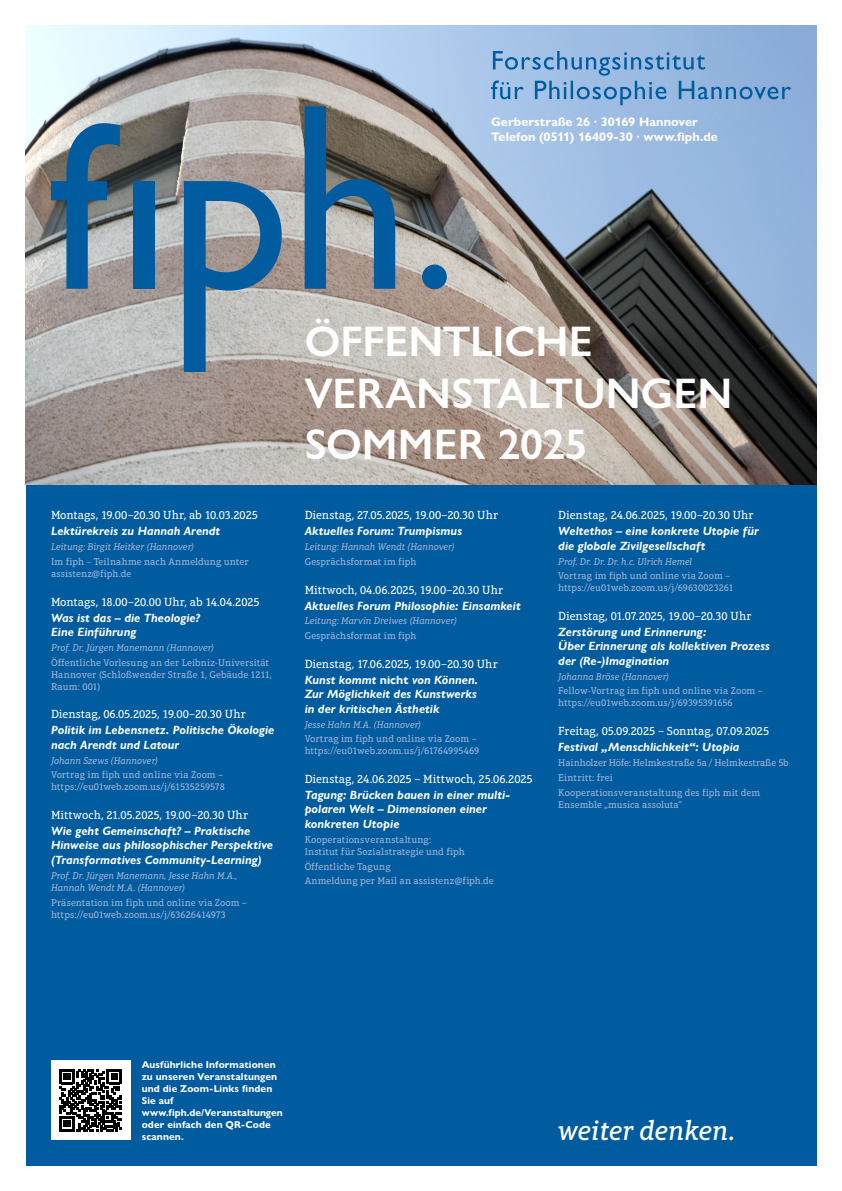
<style>
.page{position:relative;width:842px;height:1191px;background:#fff}
.page>*{position:absolute;margin:0;border:0;box-sizing:border-box;transform-origin:0 0}
.t1{font:600 43px/51.6px "Gill Sans Nova";color:#fff}
.t2{font:italic 500 28px "Aptifer Slab LT Pro";color:#fff}
.t3{font:700 12.5px/15px "Gill Sans Nova";letter-spacing:.005em;color:#fff}
.t4{font:italic 700 12px/14.4px "Gill Sans Nova";letter-spacing:.005em;color:#fff}
.t5{font:12px "Aptifer Slab LT Pro";letter-spacing:-.005em;color:#fff}
.t6{font:10px/12px "Aptifer Slab LT Pro";color:#a5b6d9}
.t7{font:italic 10px/12px "Aptifer Slab LT Pro";letter-spacing:-.01em;color:#a5b6d9}
.t8{font:700 10px/12px "Gill Sans Nova";letter-spacing:.01em;color:#fff}
.s1{font-style:normal}
</style>
<div class="page">
<div style="left:26px;top:485px;width:790px;height:680px;background:#005c9f"></div>
<img style="left:26px;top:26px;width:790px;height:459px">
<svg style="left:491px;top:51px;width:300px;height:54px;background:#80aad6"></svg>
<svg style="left:51px;top:123px;width:69px;height:166px;background:#5b7f98"></svg>
<div style="left:133px;top:181px;width:21px;height:108px;background:#005c9f"></div>
<svg style="left:184px;top:181px;width:98px;height:191px;background:#698ea7"></svg>
<svg style="left:422px;top:264px;width:25px;height:25px"></svg>
<svg style="left:305px;top:106px;width:90px;height:183px;background:#537489"></svg>
<div style="left:51px;top:1060px;width:79px;height:80px;background:#fff"></div>
<svg style="left:60px;top:1069px;width:62px;height:62px"></svg>
<p class="t3" style="left:491px;top:114px;width:228px">Gerberstraße 26 · 30169 Hannover<br>Telefon (0511) 16409-30 · www.fiph.de</p>
<p class="t5" style="left:51px;top:508px;width:208px">Montags, 19.00–20.30 Uhr, ab 10.03.2025</p>
<p class="t4" style="left:51px;top:524px;width:171px">Lektürekreis zu Hannah Arendt</p>
<p class="t7" style="left:51px;top:541px;width:145px">Leitung: Birgit Heitker (Hannover)</p>
<p class="t6" style="left:51px;top:555px;width:199px">Im fiph – Teilnahme nach Anmeldung unter assistenz@fiph.de</p>
<p class="t5" style="left:51px;top:595px;width:210px">Montags, 18.00–20.00 Uhr, ab 14.04.2025</p>
<p class="t4" style="left:51px;top:610px;width:151px">Was ist das – die Theologie?<br>Eine Einführung</p>
<p class="t7" style="left:51px;top:641px;width:165px">Prof. Dr. Jürgen Manemann (Hannover)</p>
<p class="t6" style="left:51px;top:656px;width:222px">Öffentliche Vorlesung an der Leibniz-Universität<br>Hannover (Schloßwender Straße 1, Gebäude 1211,<br>Raum: 001)</p>
<p class="t5" style="left:51px;top:707px;width:196px">Dienstag, 06.05.2025, 19.00–20.30 Uhr</p>
<p class="t4" style="left:51px;top:723px;width:225px">Politik im Lebensnetz. Politische Ökologie nach Arendt und Latour</p>
<p class="t7" style="left:51px;top:754px;width:109px">Johann Szews (Hannover)</p>
<p class="t6" style="left:51px;top:769px;width:175px">Vortrag im fiph und online via Zoom – https://eu01web.zoom.us/j/61535259578</p>
<p class="t5" style="left:51px;top:808px;width:199px">Mittwoch, 21.05.2025, 19.00–20.30 Uhr</p>
<p class="t4" style="left:51px;top:823px;width:223px">Wie geht Gemeinschaft? – Praktische<br>Hinweise aus philosophischer Perspektive (Transformatives Community-Learning)</p>
<p class="t7" style="left:51px;top:869px;width:188px">Prof. Dr. Jürgen Manemann, Jesse Hahn M.A.,<br>Hannah Wendt M.A. (Hannover)</p>
<p class="t6" style="left:51px;top:896px;width:197px">Präsentation im fiph und online via Zoom – https://eu01web.zoom.us/j/63626414973</p>
<h1 class="t1" style="left:305px;top:315px;width:429px">ÖFFENTLICHE<br>VERANSTALTUNGEN<br>SOMMER 2025</h1>
<p class="t5" style="left:305px;top:508px;width:195px">Dienstag, 27.05.2025, 19.00–20.30 Uhr</p>
<p class="t4" style="left:305px;top:524px;width:159px">Aktuelles Forum: Trumpismus</p>
<p class="t7" style="left:305px;top:541px;width:152px">Leitung: Hannah Wendt (Hannover)</p>
<p class="t6" style="left:305px;top:555px;width:113px">Gesprächsformat im fiph</p>
<p class="t5" style="left:305px;top:583px;width:200px">Mittwoch, 04.06.2025, 19.00–20.30 Uhr</p>
<p class="t4" style="left:305px;top:598px;width:217px">Aktuelles Forum Philosophie: Einsamkeit</p>
<p class="t7" style="left:305px;top:615px;width:154px">Leitung: Marvin Dreiwes (Hannover)</p>
<p class="t6" style="left:305px;top:630px;width:113px">Gesprächsformat im fiph</p>
<p class="t5" style="left:305px;top:657px;width:195px">Dienstag, 17.06.2025, 19.00–20.30 Uhr</p>
<p class="t4" style="left:305px;top:672px;width:175px;text-align:justify">Kunst kommt <span class="s1">nicht</span> von Können.<br>Zur Möglichkeit des Kunstwerks in der kritischen Ästhetik</p>
<p class="t7" style="left:305px;top:718px;width:118px">Jesse Hahn M.A. (Hannover)</p>
<p class="t6" style="left:305px;top:733px;width:176px">Vortrag im fiph und online via Zoom – https://eu01web.zoom.us/j/61764995469</p>
<p class="t5" style="left:305px;top:772px;width:230px">Dienstag, 24.06.2025 – Mittwoch, 25.06.2025</p>
<p class="t4" style="left:305px;top:787px;width:206px">Tagung: Brücken bauen in einer multi&shy;polaren Welt – Dimensionen einer konkreten Utopie</p>
<p class="t6" style="left:305px;top:833px;width:162px">Kooperationsveranstaltung:<br>Institut für Sozialstrategie und fiph</p>
<p class="t6" style="left:305px;top:858px;width:191px;line-height:14.8px">Öffentliche Tagung<br>Anmeldung per Mail an assistenz@fiph.de</p>
<p class="t5" style="left:558px;top:508px;width:197px">Dienstag, 24.06.2025, 19.00–20.30 Uhr</p>
<p class="t4" style="left:558px;top:524px;width:202px">Weltethos – eine konkrete Utopie für die globale Zivilgesellschaft</p>
<p class="t7" style="left:558px;top:555px;width:135px">Prof. Dr. Dr. Dr. h.c. Ulrich Hemel</p>
<p class="t6" style="left:558px;top:570px;width:177px">Vortrag im fiph und online via Zoom – https://eu01web.zoom.us/j/69630023261</p>
<p class="t5" style="left:558px;top:609px;width:195px">Dienstag, 01.07.2025, 19.00–20.30 Uhr</p>
<p class="t4" style="left:558px;top:624px;width:213px">Zerstörung und Erinnerung:<br>Über Erinnerung als kollektiven Prozess der (Re-)Imagination</p>
<p class="t7" style="left:558px;top:670px;width:112px">Johanna Bröse (Hannover)</p>
<p class="t6" style="left:558px;top:685px;width:206px">Fellow-Vortrag im fiph und online via Zoom – https://eu01web.zoom.us/j/69395391656</p>
<p class="t5" style="left:558px;top:724px;width:212px">Freitag, 05.09.2025 – Sonntag, 07.09.2025</p>
<p class="t4" style="left:558px;top:739px;width:183px">Festival „Menschlichkeit“: Utopia</p>
<p class="t6" style="left:558px;top:755px;width:232px;line-height:14.8px">Hainholzer Höfe: Helmkestraße 5a / Helmkestraße 5b<br>Eintritt: frei<br>Kooperationsveranstaltung des fiph mit dem</p>
<p class="t6" style="left:558px;top:798px;width:126px">Ensemble „musica assoluta“</p>
<p class="t8" style="left:142px;top:1058px;width:143px">Ausführliche Informationen zu unseren Veranstaltungen und die Zoom-Links finden<br>Sie auf www.fiph.de/Veranstaltungen oder einfach den QR-Code scannen.</p>
<h2 class="t2" style="left:558px;top:1114px;width:179px">weiter denken.</h2>
</div>
